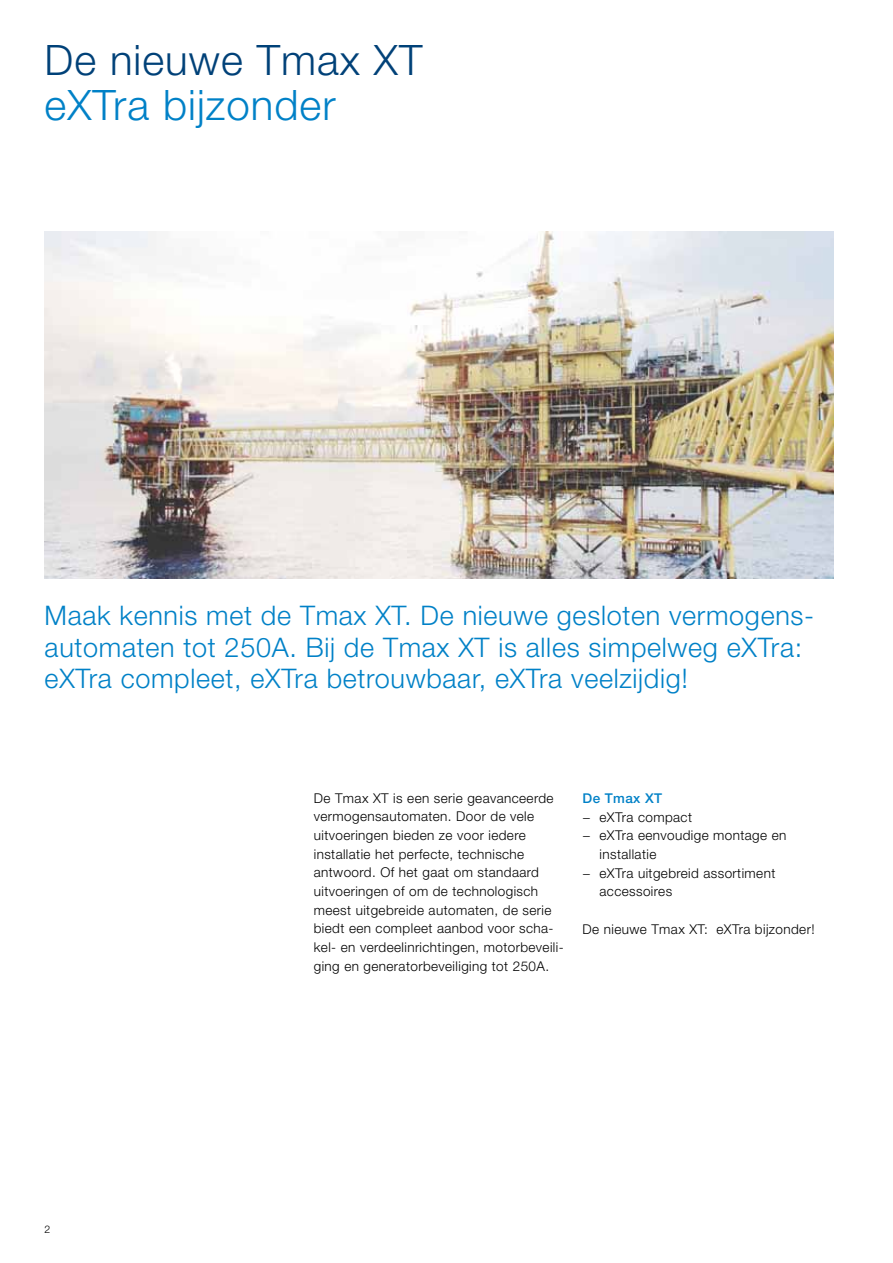
<style>
.page{position:relative;width:893px;height:1263px;background:#fff}
.page>*{position:absolute;margin:0;border:0;box-sizing:border-box;transform-origin:0 0}
.t1{font:300 42px "Helvetica Neue LT Std";letter-spacing:.025em;color:#004178}
.t2{font:300 42px "Helvetica Neue LT Std";letter-spacing:.025em;color:#0081c7}
.t3{font:300 27px/31.5px "Helvetica Neue LT Std";letter-spacing:.025em;color:#0081c7}
.t4{font:300 13.5px/18.6px "Helvetica Neue LT Std";letter-spacing:.03em;color:#000}
.t5{font:500 13.5px "Helvetica Neue LT Std";letter-spacing:.03em;color:#0081c7}
.t6{font:300 10.5px "Helvetica Neue LT Std";color:#000}
</style>
<div class="page">
<img style="left:45px;top:232px;width:788px;height:346px">
<h1 class="t1" style="left:45px;top:34px;width:379px">De nieuwe Tmax XT</h1>
<h1 class="t2" style="left:45px;top:79px;width:292px">eXTra bijzonder</h1>
<h2 class="t3" style="left:45px;top:599px;width:771px">Maak kennis met de Tmax XT. De nieuwe gesloten vermogens&shy;automaten tot 250A. Bij de Tmax XT is alles simpelweg eXTra: eXTra compleet, eXTra betrouwbaar, eXTra veelzijdig!</h2>
<p class="t6" style="left:45px;top:1223px;width:7px">2</p>
<p class="t4" style="left:314px;top:788px;width:251px">De Tmax XT is een serie geavanceerde vermogensautomaten. Door de vele uitvoeringen bieden ze voor iedere installatie het perfecte, technische antwoord. Of het gaat om standaard uitvoeringen of om de technologisch meest uitgebreide automaten, de serie biedt een compleet aanbod voor scha&shy;kel- en verdeelinrichtingen, motorbeveili&shy;ging en generatorbeveiliging tot 250A.</p>
<p class="t5" style="left:583px;top:790px;width:81px">De Tmax XT</p>
<p class="t4" style="left:583px;top:807px;width:111px">− eXTra compact</p>
<p class="t4" style="left:583px;top:826px;width:205px">− eXTra eenvoudige montage en</p>
<p class="t4" style="left:600px;top:845px;width:58px">installatie</p>
<p class="t4" style="left:583px;top:863px;width:194px">− eXTra uitgebreid assortiment</p>
<p class="t4" style="left:600px;top:882px;width:74px">accessoires</p>
<p class="t4" style="left:583px;top:919px;width:234px">De nieuwe Tmax XT: eXTra bijzonder!</p>
</div>
